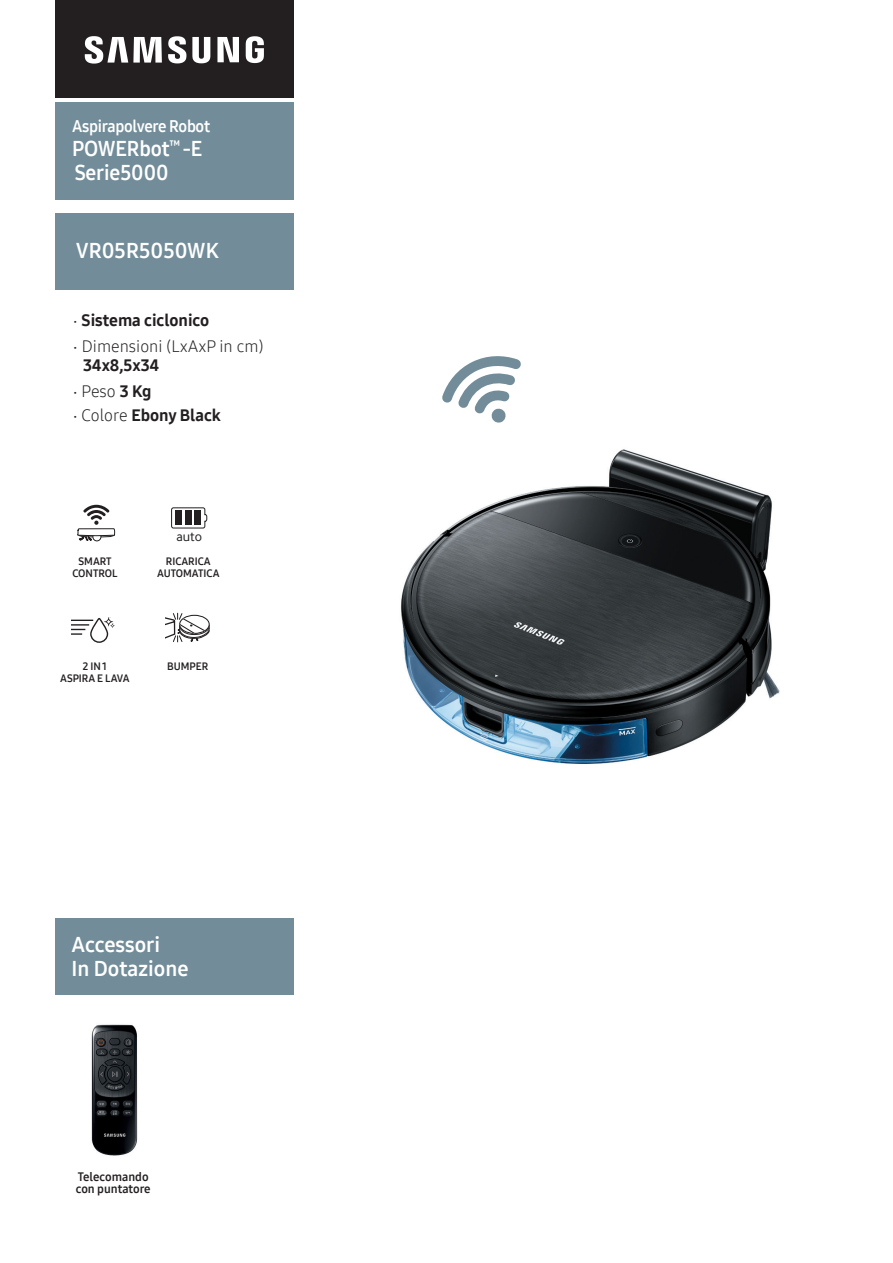
<style>
.page{position:relative;width:893px;height:1263px;background:#fff}
.page>*{position:absolute;margin:0;border:0;box-sizing:border-box;transform-origin:0 0}
.t1{font:21px/24px "Samsung One 700";letter-spacing:-.005em;color:#fff}
.t2{font:16.5px "Samsung One 800";color:#231f20}
.t3{font:16.5px "Samsung One 300";color:#231f20}
.t4{font:16.5px "Samsung One 700";letter-spacing:-.02em;color:#fff;scale:.96 1}
.t5{font:13.65px "Samsung Inter Face";color:#231f20}
.t6{font:12px/12px "Samsung One 700";color:#231f20}
.t7{font:10.5px/12px "Samsung One 700";color:#231f20;text-align:center}
.s1{font-family:"Samsung Sharp Sans"}
.s2{font-family:"Samsung One 800"}
.s3{font-family:"Samsung One 300"}
</style>
<div class="page">
<img style="left:401px;top:449px;width:379px;height:315px">
<div style="left:55px;top:102px;width:238px;height:98px;background:#728d99"></div>
<div style="left:55px;top:0;width:238px;height:98px;background:#231f20"></div>
<svg style="left:85px;top:36px;width:179px;height:28px"></svg>
<div style="left:55px;top:213px;width:238px;height:77px;background:#728d99"></div>
<div style="left:55px;top:918px;width:238px;height:77px;background:#728d99"></div>
<svg style="left:442px;top:356px;width:79px;height:67px"></svg>
<img style="left:91px;top:1024px;width:47px;height:132px">
<svg style="left:171px;top:507px;width:37px;height:22px"></svg>
<div style="left:194px;top:510px;width:6px;height:15px;background:#231f20"></div>
<div style="left:185px;top:510px;width:6px;height:15px;background:#231f20"></div>
<div style="left:176px;top:510px;width:6px;height:15px;background:#231f20"></div>
<svg style="left:77px;top:505px;width:39px;height:36px"></svg>
<svg style="left:71px;top:617px;width:44px;height:26px"></svg>
<svg style="left:165px;top:613px;width:45px;height:29px"></svg>
<p class="t4" style="left:72px;top:115px;width:145px">Aspirapolvere Robot</p>
<p class="t1" style="left:72px;top:136px;width:131px">POWERbot<sup>™</sup> -E<br>Serie5000</p>
<p class="t1" style="left:76px;top:239px;width:144px">VR05R5050WK</p>
<p class="t2" style="left:73px;top:309px;width:138px"><span class="s1">•</span> Sistema ciclonico</p>
<p class="t3" style="left:73px;top:335px;width:192px"><span class="s1">•</span> Dimensioni (LxAxP in cm)</p>
<p class="t2" style="left:83px;top:354px;width:78px">34x8,5x34</p>
<p class="t3" style="left:73px;top:380px;width:80px"><span class="s1">•</span> Peso <span class="s2">3 Kg</span></p>
<p class="t2" style="left:73px;top:404px;width:150px"><span class="s1">•</span> <span class="s3">Colore</span> Ebony Black</p>
<p class="t7" style="left:72px;top:555px;width:47px">SMART<br>CONTROL</p>
<p class="t5" style="left:177px;top:528px;width:27px">auto</p>
<p class="t7" style="left:157px;top:555px;width:64px">RICARICA<br>AUTOMATICA</p>
<p class="t7" style="left:60px;top:660px;width:71px">2 IN 1<br>ASPIRA E LAVA</p>
<p class="t7" style="left:167px;top:660px;width:42px">BUMPER</p>
<p class="t1" style="left:72px;top:932px;width:118px">Accessori<br>In Dotazione</p>
<p class="t6" style="left:76px;top:1171px;width:76px">Telecomando con puntatore</p>
</div>
